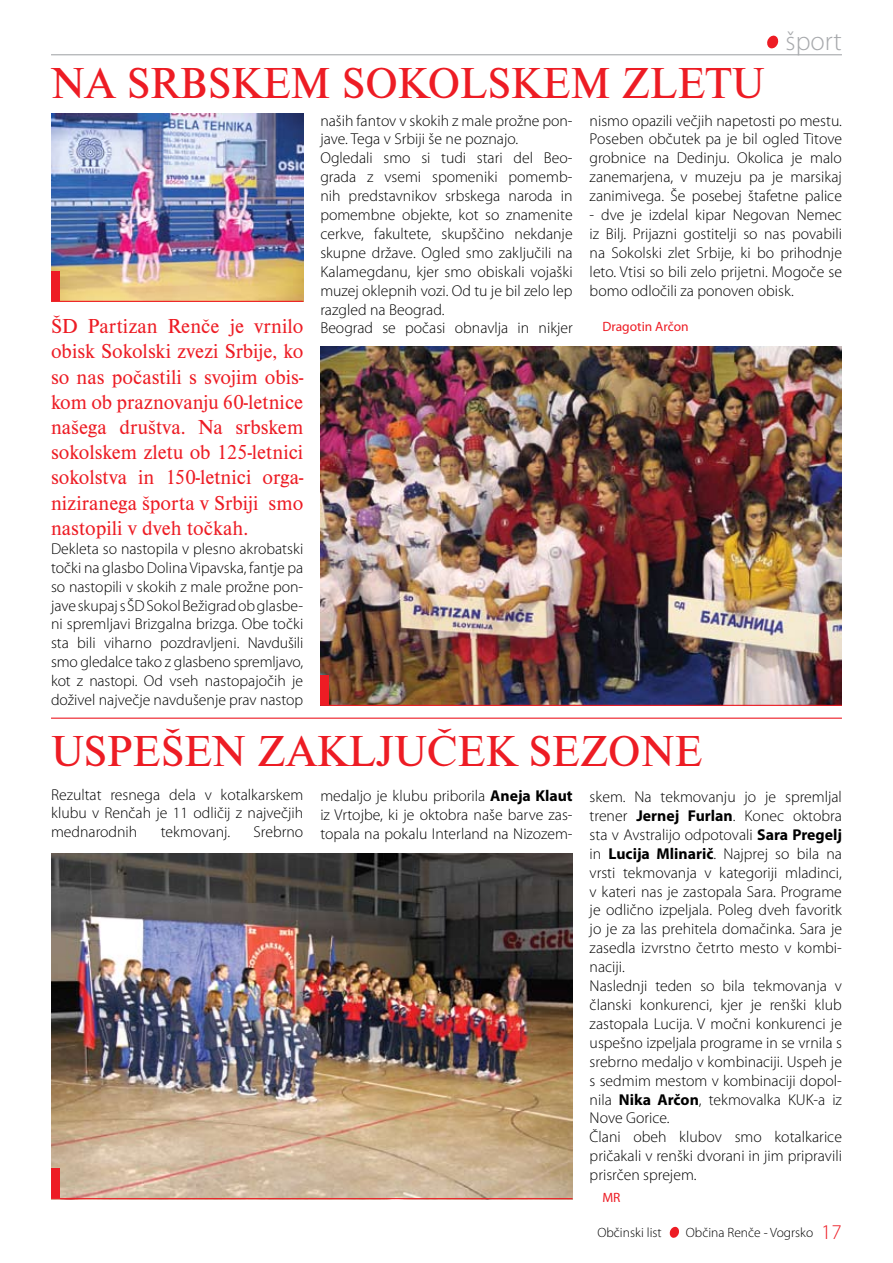
<style>
.page{position:relative;width:893px;height:1263px;background:#fff}
.page>*{position:absolute;margin:0;border:0;box-sizing:border-box;transform-origin:0 0}
.t1{font:45px "Nimbus Rom DEE";color:#ed1c24}
.t2{font:300 27px "Myriad Pro";color:#a7a9ac}
.t3{font:21px/25.2px "Nimbus Rom DEE";color:#ed1c24;text-align:justify}
.t4{font:300 15.75px/18.9px "Myriad Pro";color:#000;text-align:justify}
.t5{font:300 13.5px "Myriad Pro";color:#000}
.t6{font:13.5px "Myriad Pro";color:#ed1c24}
.s1{font-weight:700}
.s2{font-size:21px;color:#ed1c24}
</style>
<div class="page">
<svg style="left:669px;top:1226px;width:10px;height:12px"></svg>
<hr style="left:51px;top:54px;width:791px;height:1px;background:#a7a9ac">
<svg style="left:767px;top:35px;width:12px;height:14px"></svg>
<hr style="left:51px;top:718px;width:791px;height:1px;background:#ed1c24">
<img style="left:51px;top:853px;width:522px;height:345px">
<div style="left:51px;top:1168px;width:9px;height:30px;background:#ed1c24"></div>
<hr style="left:51px;top:1198px;width:522px;height:1px;background:#ed1c24">
<img style="left:320px;top:347px;width:522px;height:358px">
<img style="left:51px;top:114px;width:252px;height:187px">
<div style="left:320px;top:675px;width:9px;height:30px;background:#ed1c24"></div>
<hr style="left:320px;top:705px;width:522px;height:1px;background:#ed1c24">
<div style="left:51px;top:271px;width:9px;height:30px;background:#ed1c24"></div>
<hr style="left:51px;top:301px;width:252px;height:1px;background:#ed1c24">
<h2 class="t2" style="left:786px;top:25px;width:58px">šport</h2>
<h1 class="t1" style="left:51px;top:59px;width:715px">NA SRBSKEM SOKOLSKEM ZLETU</h1>
<p class="t4" style="left:320px;top:111px;width:254px;text-align:left">naših fantov v skokih z male prožne pon&shy;jave. Tega v Srbiji še ne poznajo.<br>Ogledali smo si tudi stari del Beo&shy;grada z vsemi spomeniki pomemb&shy;nih predstavnikov srbskega naroda in pomembne objekte, kot so znamenite cerkve, fakultete, skupščino nekdanje skupne države. Ogled smo zaključili na Kalamegdanu, kjer smo obiskali vojaški muzej oklepnih vozi. Od tu je bil zelo lep razgled na Beograd.<br>Beograd se počasi obnavlja in nikjer</p>
<p class="t4" style="left:590px;top:111px;width:254px">nismo opazili večjih napetosti po mestu.<br>Poseben občutek pa je bil ogled Titove grobnice na Dedinju. Okolica je malo zanemarjena, v muzeju pa je marsikaj zanimivega. Še posebej štafetne palice</p>
<p class="t4" style="left:590px;top:205px;width:254px">- dve je izdelal kipar Negovan Nemec iz Bilj. Prijazni gostitelji so nas povabili na Sokolski zlet Srbije, ki bo prihodnje leto. Vtisi so bili zelo prijetni. Mogoče se bomo odločili za ponoven obisk.</p>
<p class="t6" style="left:602px;top:318px;width:88px">Dragotin Arčon</p>
<p class="t3" style="left:51px;top:314px;width:254px">ŠD Partizan Renče je vrnilo obisk Sokolski zvezi Srbije, ko so nas počastili s svojim obis&shy;kom ob praznovanju 60-letnice našega društva. Na srbskem sokolskem zletu ob 125-letnici sokolstva in 150-letnici orga&shy;niziranega športa v Srbiji smo nastopili v dveh točkah.</p>
<p class="t4" style="left:51px;top:539px;width:254px">Dekleta so nastopila v plesno akrobatski točki na glasbo Dolina Vipavska, fantje pa so nastopili v skokih z male prožne pon&shy;jave skupaj s ŠD Sokol Bežigrad ob glasbe&shy;ni spremljavi Brizgalna brizga. Obe točki sta bili viharno pozdravljeni. Navdušili smo gledalce tako z glasbeno spremljavo, kot z nastopi. Od vseh nastopajočih je doživel največje navdušenje prav nastop</p>
<h1 class="t1" style="left:51px;top:726px;width:653px">USPEŠEN ZAKLJUČEK SEZONE</h1>
<p class="t4" style="left:51px;top:785px;width:254px">Rezultat resnega dela v kotalkarskem klubu v Renčah je 11 odličij z največjih mednarodnih</p>
<p class="t4" style="left:161px;top:822px;width:71px">tekmovanj.</p>
<p class="t4" style="left:254px;top:822px;width:51px">Srebrno</p>
<p class="t4" style="left:320px;top:786px;width:254px">medaljo je klubu priborila <span class="s1">Aneja Klaut </span>iz Vrtojbe, ki je oktobra naše barve zas&shy;topala na pokalu Interland na Nizozem-</p>
<p class="t4" style="left:590px;top:787px;width:254px;text-align:left">skem. Na tekmovanju jo je spremljal trener <span class="s1">Jernej Furlan</span>. Konec oktobra sta v Avstralijo odpotovali <span class="s1">Sara Pregelj </span>in <span class="s1">Lucija Mlinarič</span>. Najprej so bila na vrsti tekmovanja v kategoriji mladinci, v kateri nas je zastopala Sara. Programe je odlično izpeljala. Poleg dveh favoritk jo je za las prehitela domačinka. Sara je zasedla izvrstno četrto mesto v kombi&shy;naciji.<br>Naslednji teden so bila tekmovanja v članski konkurenci, kjer je renški klub zastopala Lucija. V močni konkurenci je uspešno izpeljala programe in se vrnila s srebrno medaljo v kombinaciji. Uspeh je s sedmim mestom v kombinaciji dopol&shy;nila <span class="s1">Nika Arčon</span>, tekmovalka KUK-a iz Nove Gorice.<br>Člani obeh klubov smo kotalkarice pričakali v renški dvorani in jim pripravili prisrčen sprejem.</p>
<p class="t6" style="left:602px;top:1189px;width:20px">MR</p>
<p class="t5" style="left:597px;top:1224px;width:66px">Občinski list</p>
<p class="t5" style="left:686px;top:1224px;width:157px">Občina Renče - Vogrsko <span class="s2">1 7</span></p>
</div>
